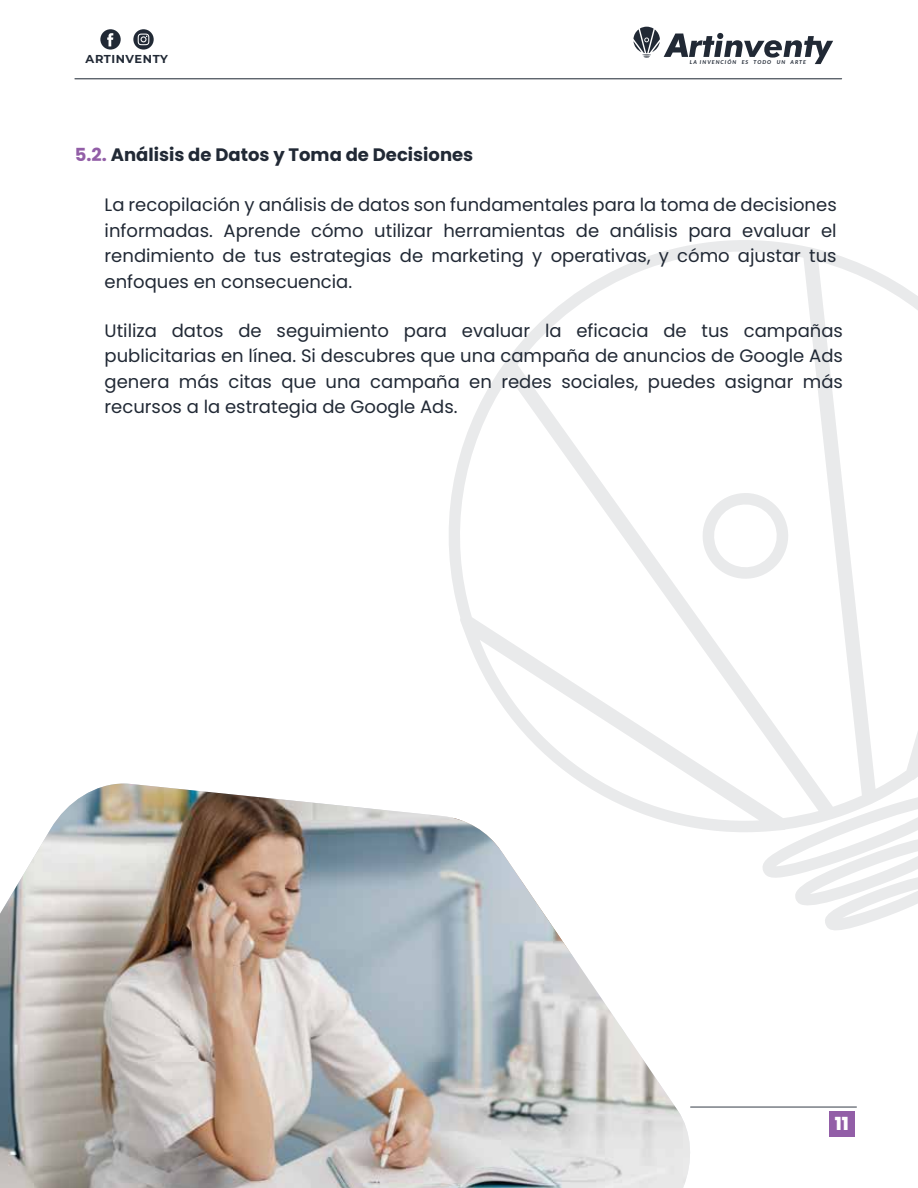
<style>
.page{position:relative;width:918px;height:1188px;background:#fff}
.page>*{position:absolute;margin:0;border:0;box-sizing:border-box;transform-origin:0 0}
.t1{font:18px/25.5px "Poppins";color:#212935;text-align:justify}
.t2{font:700 18px "Poppins";color:#212935}
.t3{font:800 18px "Poppins";color:#fff}
.t4{font:700 11.4px "Montserrat";letter-spacing:.05em;color:#212935}
.t5{font:9.3px "Myriad Pro";color:#231f20}
.t6{font:italic 700 5.4px "Lato";letter-spacing:.185em;color:#212935}
.s1{color:#925ea7}
</style>
<div class="page">
<hr style="left:691px;top:1107px;width:165px;height:1px;background:#353d48">
<img style="left:0;top:784px;width:694px;height:404px">
<svg style="left:449px;top:240px;width:469px;height:603px"></svg>
<svg style="left:697px;top:492px;width:97px;height:88px"></svg>
<svg style="left:760px;top:792px;width:158px;height:138px"></svg>
<div style="left:829px;top:1112px;width:26px;height:25px;background:#925ea7"></div>
<hr style="left:75px;top:78px;width:767px;height:1px;background:#353d48">
<svg style="left:100px;top:29px;width:21px;height:21px"></svg>
<svg style="left:133px;top:29px;width:21px;height:21px"></svg>
<svg style="left:633px;top:27px;width:200px;height:37px"></svg>
<p class="t4" style="left:86px;top:50px;width:84px">ARTINVENTY</p>
<p class="t6" style="left:690px;top:58px;width:118px">LA INVENCIÓN ES TODO UN ARTE</p>
<p class="t5" style="left:83px;top:52px;width:91px">https://artinventy.com/</p>
<p class="t2" style="left:75px;top:144px;width:400px"><span class="s1">5.2.</span> Análisis de Datos y Toma de Decisiones</p>
<p class="t1" style="left:105px;top:192px;width:734px">La recopilación y análisis de datos son fundamentales para la toma de decisiones informadas. Aprende cómo utilizar herramientas de análisis para evaluar el rendimiento de tus estrategias de marketing y operativas, y cómo ajustar tus enfoques en consecuencia.</p>
<p class="t1" style="left:105px;top:318px;width:740px">Utiliza datos de seguimiento para evaluar la eficacia de tus campañas publicitarias en línea. Si descubres que una campaña de anuncios de Google Ads genera más citas que una campaña en redes sociales, puedes asignar más recursos a la estrategia de Google Ads.</p>
<p class="t3" style="left:835px;top:1113px;width:15px">11</p>
</div>
